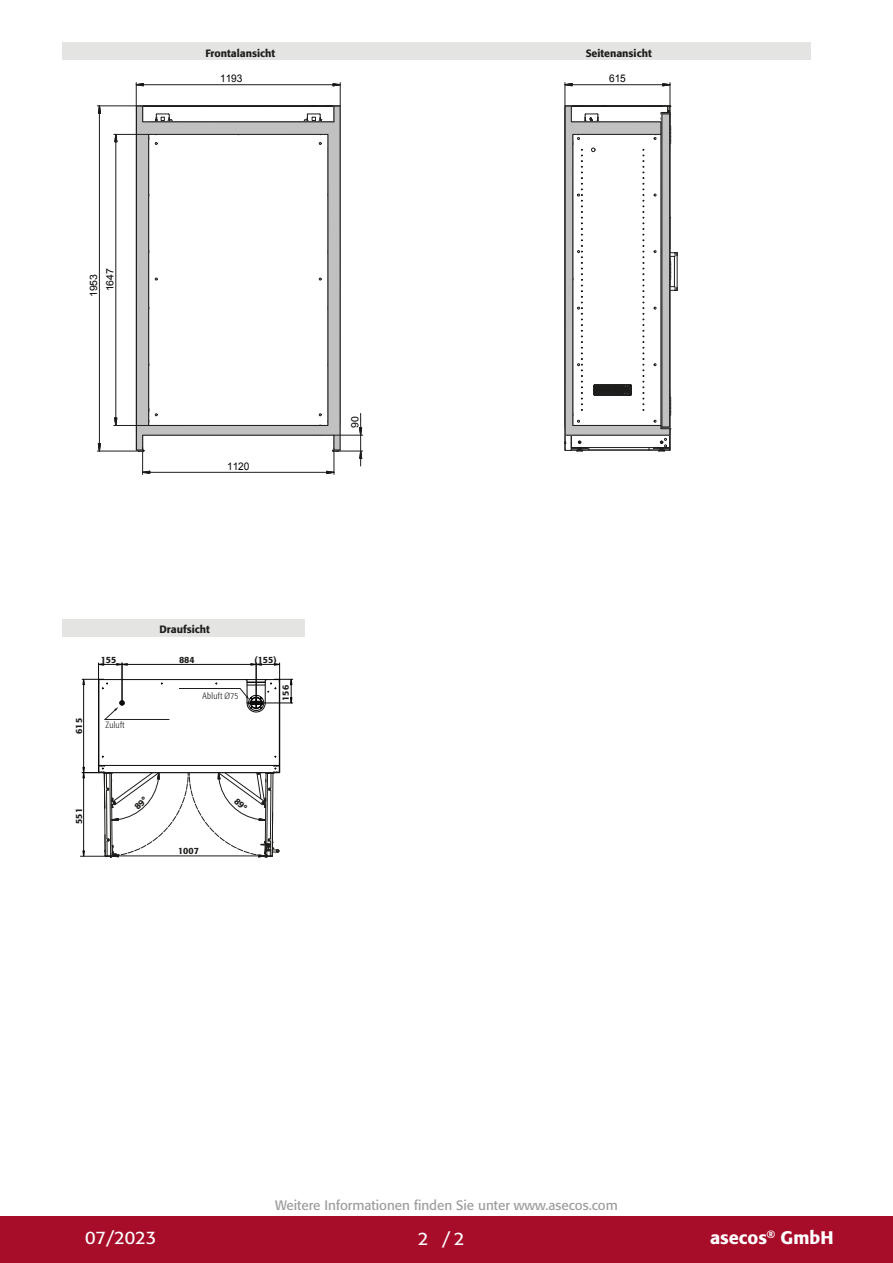
<style>
.page{position:relative;width:893px;height:1263px;background:#fff}
.page>*{position:absolute;margin:0;border:0;box-sizing:border-box;transform-origin:0 0}
.t1{font:500 18px "Formata Pro";color:#fff}
.t2{font:18px "Formata Pro";color:#fff}
.t3{font:13.5px "Formata Pro";color:#9d9d9d}
.t4{font:500 10.5px "Formata Pro";color:#1d1d1b}
.t5{font:10.5px "Arial";letter-spacing:-.005em;color:#020304}
.t6{font:10.2px "Arial";letter-spacing:-.005em;color:#020304}
.t7{font:500 9px "Formata Pro";color:#1d1d1b}
.t8{font:300 condensed 9px "Formata Pro";letter-spacing:.03em;color:#1d1d1b}
</style>
<div class="page">
<div style="left:0;top:1216px;width:893px;height:47px;background:#a70c29"></div>
<div style="left:63px;top:43px;width:748px;height:17px;background:#e4e4e3"></div>
<svg style="left:98px;top:106px;width:3px;height:18px"></svg>
<svg style="left:98px;top:443px;width:3px;height:8px"></svg>
<hr style="left:99px;top:113px;width:1px;height:331px;background:#1d1d1b">
<hr style="left:97px;top:105px;width:40px;height:1px;background:#1d1d1b">
<hr style="left:97px;top:451px;width:42px;height:1px;background:#1d1d1b">
<svg style="left:564px;top:82px;width:114px;height:370px"></svg>
<svg style="left:114px;top:42px;width:249px;height:433px"></svg>
<hr style="left:115px;top:142px;width:1px;height:276px;background:#1d1d1b">
<hr style="left:114px;top:134px;width:35px;height:1px;background:#1d1d1b">
<hr style="left:114px;top:425px;width:35px;height:1px;background:#1d1d1b">
<div style="left:63px;top:619px;width:242px;height:17px;background:#e4e4e3"></div>
<svg style="left:80px;top:663px;width:213px;height:195px"></svg>
<p class="t4" style="left:205px;top:46px;width:71px">Frontalansicht</p>
<p class="t4" style="left:586px;top:47px;width:68px">Seitenansicht</p>
<p class="t5" style="left:220px;top:72px;width:24px">1193</p>
<p class="t6" style="left:87px;top:297px;width:25px;rotate:-90deg">1953</p>
<p class="t6" style="left:103px;top:291px;width:25px;rotate:-90deg">1647</p>
<p class="t5" style="left:227px;top:459px;width:24px">1120</p>
<p class="t4" style="left:159px;top:622px;width:52px">Draufsicht</p>
<p class="t7" style="left:101px;top:654px;width:17px">155</p>
<p class="t7" style="left:179px;top:654px;width:17px">884</p>
<p class="t7" style="left:254px;top:654px;width:24px">(155)</p>
<p class="t7" style="left:73px;top:734px;width:17px;rotate:-90deg">615</p>
<p class="t8" style="left:105px;top:719px;width:21px">Zuluft</p>
<p class="t7" style="left:73px;top:824px;width:17px;rotate:-90deg">551</p>
<p class="t8" style="left:203px;top:690px;width:37px">Abluft Ø75</p>
<p class="t7" style="left:280px;top:701px;width:17px;rotate:-90deg">156</p>
<p class="t7" style="left:178px;top:845px;width:22px">1007</p>
<p class="t6" style="left:348px;top:428px;width:13px;rotate:-90deg">90</p>
<p class="t5" style="left:609px;top:72px;width:18px">615</p>
<p class="t3" style="left:275px;top:1196px;width:344px">Weitere Informationen finden Sie unter www.asecos.com</p>
<h1 class="t2" style="left:85px;top:1225px;width:73px">07/2023</h1>
<h1 class="t2" style="left:418px;top:1227px;width:48px">2 /2</h1>
<h1 class="t1" style="left:710px;top:1225px;width:125px">asecos<sup>®</sup> GmbH</h1>
</div>
